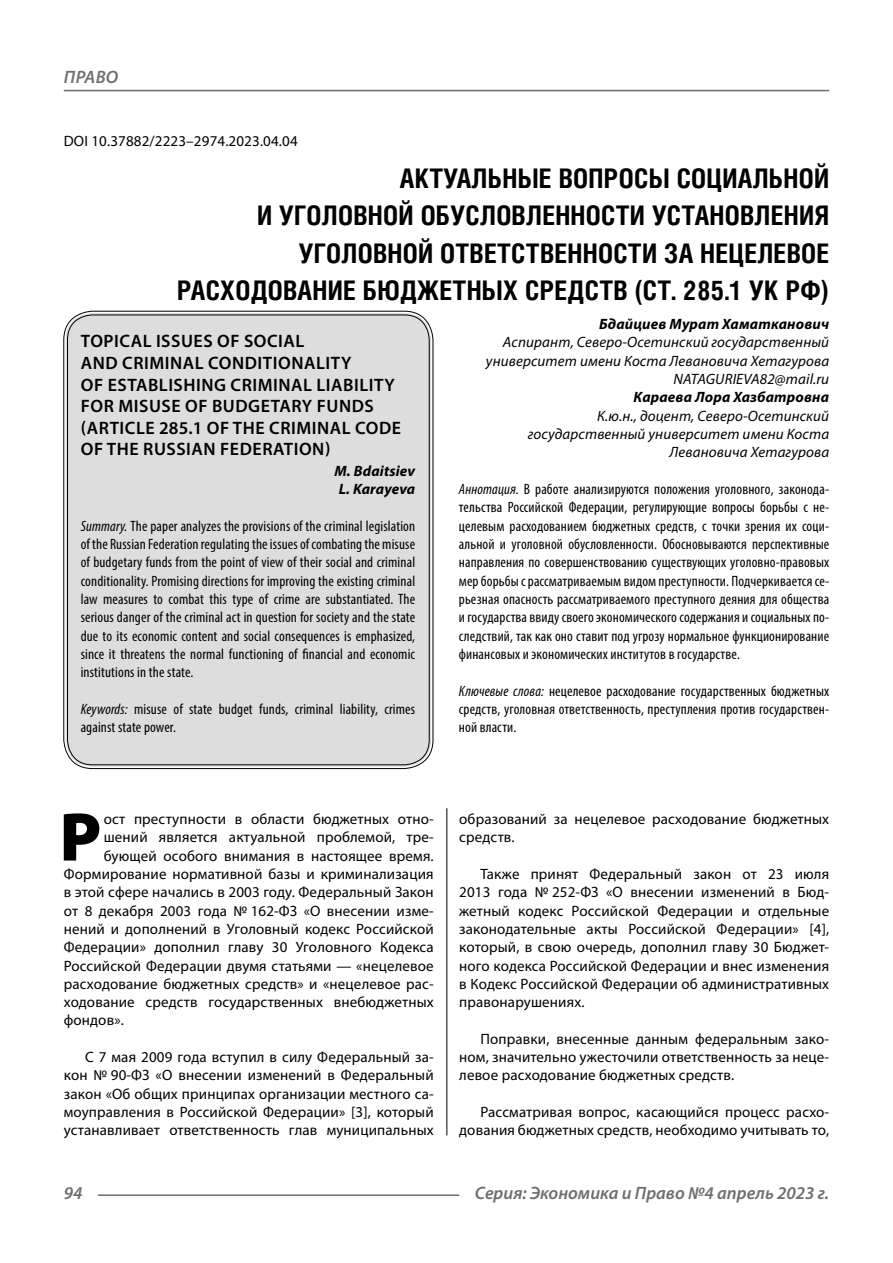
<style>
.page{position:relative;width:893px;height:1263px;background:#fff}
.page>*{position:absolute;margin:0;border:0;box-sizing:border-box;transform-origin:0 0}
.Bukvica{font:900 69.3px "Myriad Pro";color:#000}
.Header{font:700 27px/37.5px "Helios Cond C";letter-spacing:.01em;color:#000;text-align:right}
.Header-eng{font:600 18px/21.6px "Myriad Pro";letter-spacing:.03em;color:#000}
.t1{font:italic 600 18px "Myriad Pro";color:#6e6e6e}
.Normal{font:15px/18.3px "Myriad Pro";letter-spacing:.01em;color:#000;text-align:justify}
.Annotation-rus{font:condensed 15px/18.3px "Myriad Pro";letter-spacing:.01em;color:#000;text-align:justify}
.Annotation-eng{font:condensed 15px/18.3px "Myriad Pro";letter-spacing:.01em;color:#000;text-align:justify}
.Bukvica-2{font:15px "Myriad Pro";letter-spacing:.01em;color:#000}
.Author-doc{font:italic 15px/18.3px "Myriad Pro";letter-spacing:.01em;color:#000;text-align:right}
.Author{font:italic 700 15px "Myriad Pro";letter-spacing:.01em;color:#000}
.DOI{font:15px "Myriad Pro";letter-spacing:.01em;color:#000}
.Author-email{font:italic 15px "Myriad Pro";letter-spacing:.01em;color:#000}
.Author-eng{font:italic 700 15px "Myriad Pro";letter-spacing:.01em;color:#000}
.s1{font-style:italic}
</style>
<div class="page">
<hr style="left:446px;top:787px;width:1px;height:348px;background:#000">
<div style="left:66px;top:313px;width:365px;height:454px;background:#ddd;border-radius:27px"></div>
<hr style="left:98px;top:1194px;width:361px;height:2px;background:#6e6e6e">
<hr style="left:64px;top:90px;width:765px;height:1px;background:#6e6e6e">
<p class="t1" style="left:64px;top:66px;width:12px">право</p>
<p class="DOI" style="left:64px;top:132px;width:235px">DOI 10.37882/2223–2974.2023.04.04</p>
<p class="Header" style="left:177px;top:159px;width:654px">АКТУАЛЬНЫЕ ВОПРОСЫ СОЦИАЛЬНОЙ<br>И УГОЛОВНОЙ ОБУСЛОВЛЕННОСТИ УСТАНОВЛЕНИЯ УГОЛОВНОЙ ОТВЕТСТВЕННОСТИ ЗА НЕЦЕЛЕВОЕ РАСХОДОВАНИЕ БЮДЖЕТНЫХ СРЕДСТВ (СТ. 285.1 УК РФ)</p>
<p class="Author" style="left:599px;top:314px;width:232px">Бдайциев Мурат Хаматканович</p>
<p class="Author-doc" style="left:486px;top:333px;width:345px">Аспирант, Северо-Осетинский государственный университет имени Коста Левановича Хетагурова</p>
<p class="Author-email" style="left:673px;top:370px;width:157px">NATAGURIEVA82@mail.ru</p>
<p class="Author" style="left:634px;top:388px;width:197px">Караева Лора Хазбатровна</p>
<p class="Author-doc" style="left:528px;top:406px;width:303px">К.ю.н., доцент, Северо-Осетинский государственный университет имени Коста<br>Левановича Хетагурова</p>
<p class="Annotation-rus" style="left:459px;top:480px;width:372px"><span class="s1">Аннотация.</span> В работе анализируются положения уголовного, законода&shy;тельства Российской Федерации, регулирующие вопросы борьбы с не&shy;целевым расходованием бюджетных средств, с точки зрения их соци&shy;альной и уголовной обусловленности. Обосновываются перспективные направления по совершенствованию существующих уголовно-правовых мер борьбы с рассматриваемым видом преступности. Подчеркивается се&shy;рьезная опасность рассматриваемого преступного деяния для общества и государства ввиду своего экономического содержания и социальных по&shy;следствий, так как оно ставит под угрозу нормальное функционирование финансовых и экономических институтов в государстве.</p>
<p class="Annotation-rus" style="left:459px;top:681px;width:372px"><span class="s1">Ключевые слова:</span> нецелевое расходование государственных бюджетных средств, уголовная ответственность, преступления против государствен&shy;ной власти.</p>
<p class="Header-eng" style="left:81px;top:330px;width:322px">TOPICAL ISSUES OF SOCIAL<br>AND CRIMINAL CONDITIONALITY<br>OF ESTABLISHING CRIMINAL LIABILITY<br>FOR MISUSE OF BUDGETARY FUNDS (ARTICLE 285.1 OF THE CRIMINAL CODE<br>OF THE RUSSIAN FEDERATION)</p>
<p class="Author-eng" style="left:334px;top:461px;width:82px">M. Bdaitsiev</p>
<p class="Author-eng" style="left:339px;top:479px;width:78px">L. Karayeva</p>
<p class="Annotation-eng" style="left:81px;top:516px;width:336px"><span class="s1">Summary.</span> The paper analyzes the provisions of the criminal legislation of the Russian Federation regulating the issues of combating the misuse of budgetary funds from the point of view of their social and criminal conditionality. Promising directions for improving the existing criminal law measures to combat this type of crime are substantiated. The serious danger of the criminal act in question for society and the state due to its economic content and social consequences is emphasized, since it threatens the normal functioning of financial and economic institutions in the state.</p>
<p class="Annotation-eng" style="left:81px;top:700px;width:336px"><span class="s1">Keywords:</span> misuse of state budget funds, criminal liability, crimes against state power.</p>
<p class="Bukvica" style="left:59px;top:791px;width:43px">Р</p>
<p class="Bukvica-2" style="left:104px;top:810px;width:332px">ост преступности в области бюджетных отно-</p>
<p class="Bukvica-2" style="left:104px;top:828px;width:332px">шений является актуальной проблемой, тре-</p>
<p class="Bukvica-2" style="left:104px;top:846px;width:332px">бующей особого внимания в настоящее время.</p>
<p class="Bukvica-2" style="left:64px;top:864px;width:371px">Формирование нормативной базы и криминализация</p>
<p class="Bukvica-2" style="left:64px;top:883px;width:371px">в этой сфере начались в 2003 году. Федеральный Закон</p>
<p class="Bukvica-2" style="left:64px;top:901px;width:371px">от 8 декабря 2003 года № 162-ФЗ «О внесении изме-</p>
<p class="Bukvica-2" style="left:64px;top:919px;width:371px">нений и дополнений в Уголовный кодекс Российской</p>
<p class="Bukvica-2" style="left:64px;top:938px;width:371px">Федерации» дополнил главу 30 Уголовного Кодекса</p>
<p class="Bukvica-2" style="left:64px;top:956px;width:371px">Российской Федерации двумя статьями — «нецелевое</p>
<p class="Bukvica-2" style="left:64px;top:974px;width:371px">расходование бюджетных средств» и «нецелевое рас-</p>
<p class="Bukvica-2" style="left:64px;top:993px;width:371px">ходование средств государственных внебюджетных</p>
<p class="Bukvica-2" style="left:64px;top:1011px;width:62px">фондов».</p>
<p class="Normal" style="left:64px;top:1048px;width:371px;text-indent:21px">С 7 мая 2009 года вступил в силу Федеральный за&shy;кон № 90-ФЗ «О внесении изменений в Федеральный закон «Об общих принципах организации местного са&shy;моуправления в Российской Федерации» [3], который устанавливает ответственность глав муниципальных</p>
<p class="Normal" style="left:459px;top:809px;width:371px">образований за нецелевое расходование бюджетных средств.</p>
<p class="Normal" style="left:459px;top:864px;width:371px;text-indent:21px">Также принят Федеральный закон от 23 июля 2013 года № 252-ФЗ «О внесении изменений в Бюд&shy;жетный кодекс Российской Федерации и отдельные законодательные акты Российской Федерации» [4], который, в свою очередь, дополнил главу 30 Бюджет&shy;ного кодекса Российской Федерации и внес изменения в Кодекс Российской Федерации об административных правонарушениях.</p>
<p class="Normal" style="left:459px;top:1029px;width:371px;text-indent:21px">Поправки, внесенные данным федеральным зако&shy;ном, значительно ужесточили ответственность за неце&shy;левое расходование бюджетных средств.</p>
<p class="Normal" style="left:459px;top:1103px;width:371px;text-align:right">Рассматривая вопрос, касающийся процесс расхо&shy;дования бюджетных средств, необходимо учитывать то,</p>
<p class="t1" style="left:64px;top:1182px;width:20px">94</p>
<p class="t1" style="left:475px;top:1182px;width:356px">Серия: Экономика и Право №4 апрель 2023 г.</p>
</div>
